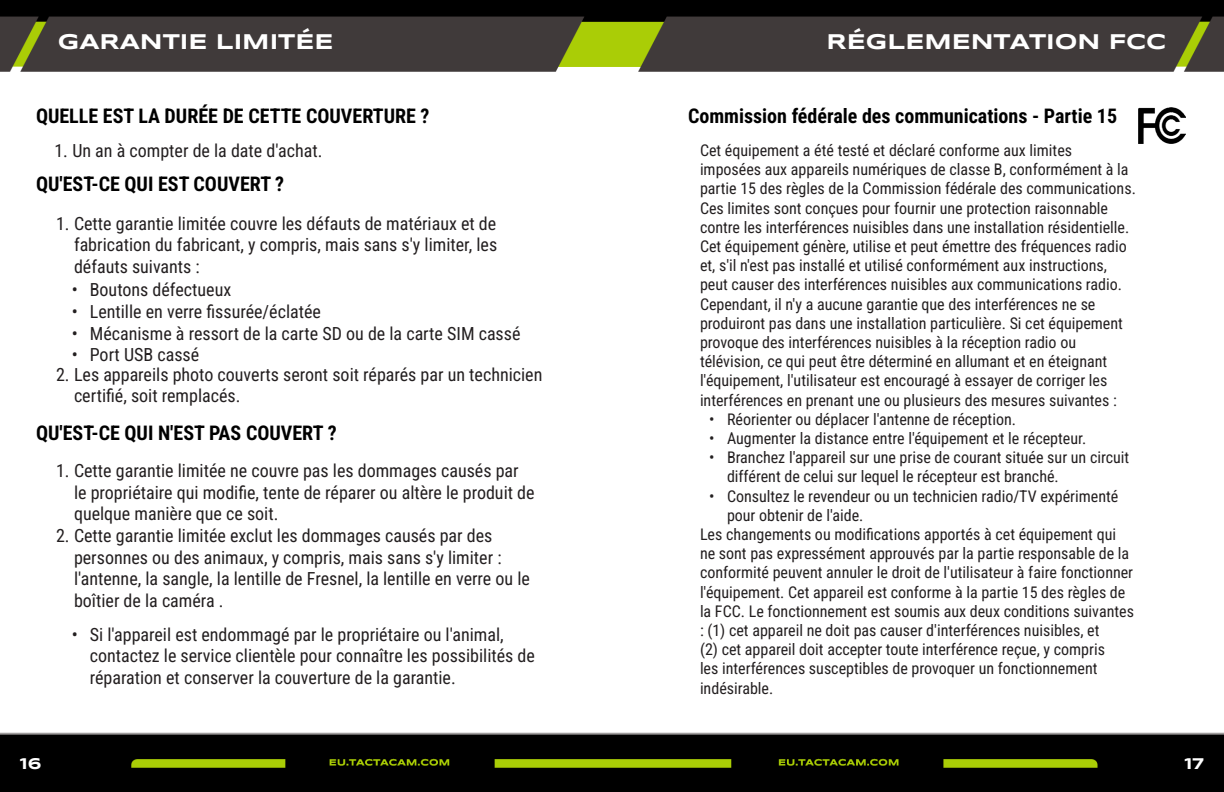
<style>
.page{position:relative;width:1224px;height:792px;background:#fff}
.page>*{position:absolute;margin:0;border:0;box-sizing:border-box;transform-origin:0 0}
.t1{font:700 22px "Syncopate";color:#fff}
.t2{font:700 20px "Roboto Condensed";color:#000}
.t3{font:18px/21.6px "Roboto Condensed";color:#231f20}
.t4{font:16px/19.2px "Roboto Condensed";color:#231f20}
.t5{font:700 16px "Syncopate";color:#fff}
</style>
<div class="page">
<img style="left:0;top:0;width:1224px;height:792px">
<img style="left:1139px;top:108px;width:47px;height:35px">
<p class="t1" style="left:58px;top:28px;width:277px">GARANTIE LIMITÉE</p>
<p class="t1" style="left:827px;top:28px;width:341px">RÉGLEMENTATION FCC</p>
<p class="t2" style="left:36px;top:102px;width:395px">QUELLE EST LA DURÉE DE CETTE COUVERTURE ?</p>
<p class="t3" style="left:54px;top:139px;width:270px">1. Un an à compter de la date d'achat.</p>
<p class="t2" style="left:36px;top:170px;width:250px">QU'EST-CE QUI EST COUVERT ?</p>
<p class="t3" style="left:74px;top:212px;width:425px;text-align:justify;text-indent:-18px">1. Cette garantie limitée couvre les défauts de matériaux et de fabrication du fabricant, y compris, mais sans s'y limiter, les défauts suivants :</p>
<p class="t3" style="left:72px;top:279px;width:161px">• Boutons défectueux</p>
<p class="t3" style="left:72px;top:300px;width:251px">• Lentille en verre fissurée/éclatée</p>
<p class="t3" style="left:72px;top:322px;width:450px">• Mécanisme à ressort de la carte SD ou de la carte SIM cassé</p>
<p class="t3" style="left:72px;top:343px;width:129px">• Port USB cassé</p>
<p class="t3" style="left:74px;top:363px;width:470px;text-indent:-18px">2. Les appareils photo couverts seront soit réparés par un technicien certifié, soit remplacés.</p>
<p class="t2" style="left:36px;top:419px;width:302px">QU'EST-CE QUI N'EST PAS COUVERT ?</p>
<p class="t3" style="left:74px;top:459px;width:462px;text-indent:-18px">1. Cette garantie limitée ne couvre pas les dommages causés par le propriétaire qui modifie, tente de réparer ou altère le produit de quelque manière que ce soit.</p>
<p class="t3" style="left:74px;top:524px;width:457px;text-indent:-18px">2. Cette garantie limitée exclut les dommages causés par des personnes ou des animaux, y compris, mais sans s'y limiter : l'antenne, la sangle, la lentille de Fresnel, la lentille en verre ou le boîtier de la caméra .</p>
<p class="t3" style="left:90px;top:623px;width:447px;text-indent:-18px">• Si l'appareil est endommagé par le propriétaire ou l'animal, contactez le service clientèle pour connaître les possibilités de réparation et conserver la couverture de la garantie.</p>
<p class="t2" style="left:688px;top:102px;width:431px">Commission fédérale des communications - Partie 15</p>
<p class="t4" style="left:700px;top:140px;width:437px">Cet équipement a été testé et déclaré conforme aux limites imposées aux appareils numériques de classe B, conformément à la partie 15 des règles de la Commission fédérale des communications.<br>Ces limites sont conçues pour fournir une protection raisonnable contre les interférences nuisibles dans une installation résidentielle.<br>Cet équipement génère, utilise et peut émettre des fréquences radio et, s'il n'est pas installé et utilisé conformément aux instructions, peut causer des interférences nuisibles aux communications radio.<br>Cependant, il n'y a aucune garantie que des interférences ne se produiront pas dans une installation particulière. Si cet équipement provoque des interférences nuisibles à la réception radio ou télévision, ce qui peut être déterminé en allumant et en éteignant l'équipement, l'utilisateur est encouragé à essayer de corriger les interférences en prenant une ou plusieurs des mesures suivantes :</p>
<p class="t4" style="left:709px;top:409px;width:309px">• Réorienter ou déplacer l'antenne de réception.</p>
<p class="t4" style="left:709px;top:428px;width:379px">• Augmenter la distance entre l'équipement et le récepteur.</p>
<p class="t4" style="left:727px;top:447px;width:404px;text-indent:-18px">• Branchez l'appareil sur une prise de courant située sur un circuit différent de celui sur lequel le récepteur est branché.</p>
<p class="t4" style="left:727px;top:486px;width:393px;text-indent:-18px">• Consultez le revendeur ou un technicien radio/TV expérimenté pour obtenir de l'aide.</p>
<p class="t4" style="left:700px;top:524px;width:436px">Les changements ou modifications apportés à cet équipement qui ne sont pas expressément approuvés par la partie responsable de la conformité peuvent annuler le droit de l'utilisateur à faire fonctionner l'équipement. Cet appareil est conforme à la partie 15 des règles de la FCC. Le fonctionnement est soumis aux deux conditions suivantes : (1) cet appareil ne doit pas causer d'interférences nuisibles, et<br>(2) cet appareil doit accepter toute interférence reçue, y compris<br>les interférences susceptibles de provoquer un fonctionnement indésirable.</p>
<p class="t5" style="left:20px;top:754px;width:23px">16</p>
<p class="t5" style="left:1185px;top:754px;width:21px">17</p>
</div>
